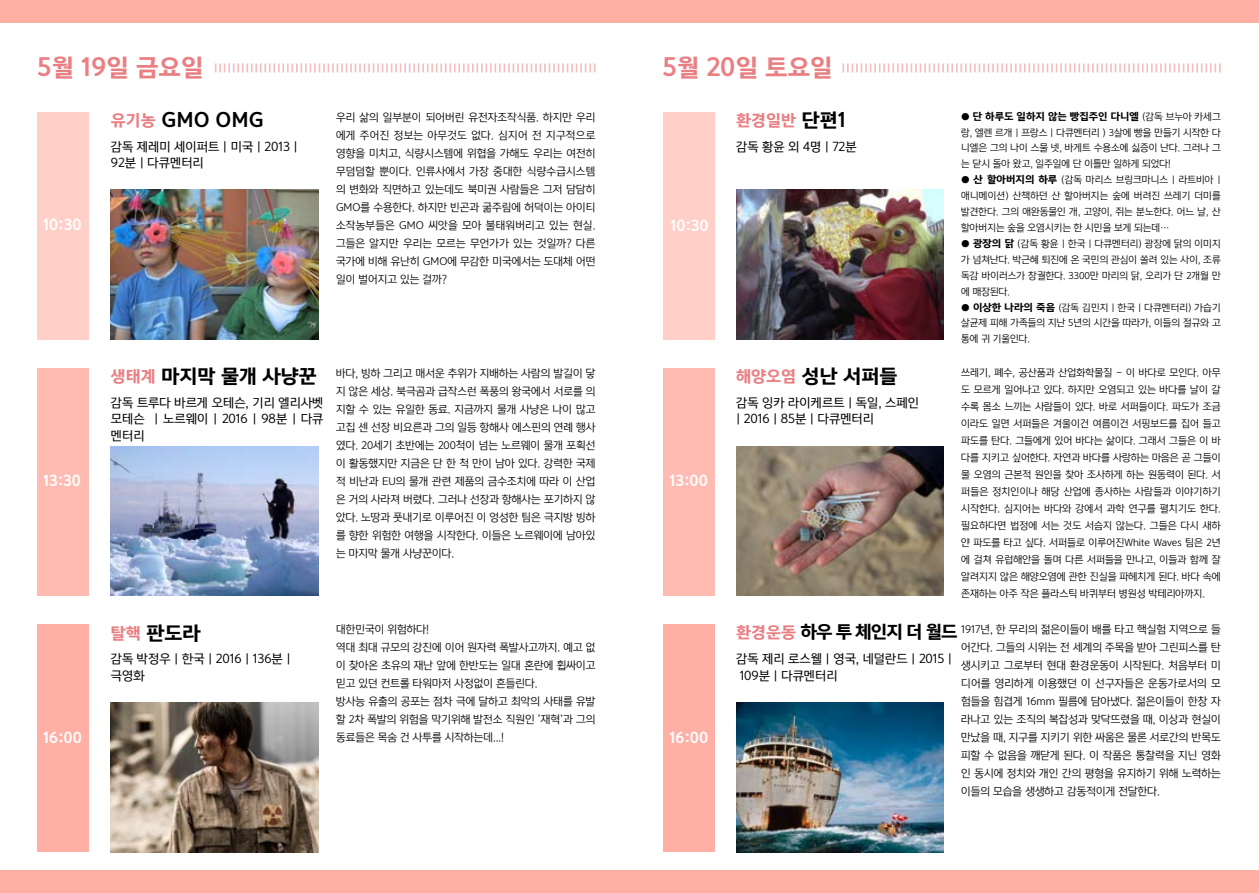
<style>
.page{position:relative;width:1259px;height:893px;background:#fff}
.page>*{position:absolute;margin:0;border:0;box-sizing:border-box;transform-origin:0 0}
.t1{font:22.5px "Yoon Gothic Pro 780";color:#e97f83}
.t2{font:18px "Yoon Gothic Pro 780";color:#000}
.t3{font:16.5px "Yoon Gothic Pro 780";letter-spacing:-.06em;color:#000}
.t4{font:15px "Yoon Gothic Pro 780";color:#e97f83}
.t5{font:13.5px "Yoon Gothic Pro 780";color:#fff}
.t6{font:12px/16.5px "Yoon Gothic Pro 750";color:#000}
.t7{font:10.5px/18px "Yoon Gothic Pro 740";color:#000;text-align:justify}
.t8{font:9.75px/17px "Yoon Gothic Pro 740";color:#000;text-align:justify}
.t9{font:9.45px/15.9px "Yoon Gothic Pro 740";color:#000;text-align:justify}
.t10{font:9.45px "Yoon Gothic Pro 780";color:#000}
.s1{font-size:15px;color:#e97f83}
.s2{font-size:18px;color:#000}
.s3{font-family:"Yoon Gothic Pro 740"}
.s4{font-family:"Yoon Gothic Pro 780"}
</style>
<div class="page">
<div style="left:37px;top:112px;width:51px;height:228px;background:#ffcfc8"></div>
<div style="left:663px;top:112px;width:51px;height:228px;background:#ffcfc8"></div>
<div style="left:37px;top:368px;width:51px;height:228px;background:#ffbbb1"></div>
<div style="left:663px;top:368px;width:51px;height:228px;background:#ffbbb1"></div>
<div style="left:37px;top:624px;width:51px;height:228px;background:#ffafa4"></div>
<div style="left:663px;top:624px;width:51px;height:228px;background:#ffafa4"></div>
<img style="left:111px;top:190px;width:208px;height:150px">
<img style="left:736px;top:190px;width:208px;height:150px">
<img style="left:111px;top:446px;width:208px;height:150px">
<img style="left:736px;top:446px;width:208px;height:150px">
<img style="left:111px;top:703px;width:208px;height:149px">
<img style="left:736px;top:703px;width:208px;height:149px">
<div style="left:0;top:0;width:1259px;height:23px;background:#ffafa4"></div>
<div style="left:0;top:870px;width:1259px;height:23px;background:#ffafa4"></div>
<svg style="left:215px;top:63px;width:380px;height:9px"></svg>
<svg style="left:842px;top:63px;width:378px;height:9px"></svg>
<h1 class="t1" style="left:37px;top:50px;width:168px">5월 19일 금요일</h1>
<h1 class="t1" style="left:662px;top:50px;width:172px">5월 20일 토요일</h1>
<p class="t5" style="left:43px;top:215px;width:40px">10:30</p>
<h2 class="t2" style="left:111px;top:106px;width:154px"><span class="s1">유기농</span> GMO OMG</h2>
<h3 class="t4" style="left:736px;top:109px;width:111px">환경일반 <span class="s2">단편1</span></h3>
<p class="t7" style="left:336px;top:108px;width:261px">우리 삶의 일부분이 되어버린 유전자조작식품. 하지만 우리 에게 주어진 정보는 아무것도 없다. 심지어 전 지구적으로 영향을 미치고, 식량시스템에 위협을 가해도 우리는 여전히 무덤덤할 뿐이다. 인류사에서 가장 중대한 식량수급시스템 의 변화와 직면하고 있는데도 북미권 사람들은 그저 담담히 GMO를 수용한다. 하지만 빈곤과 굶주림에 허덕이는 아이티 소작농부들은 GMO 씨앗을 모아 불태워버리고 있는 현실. 그들은 알지만 우리는 모르는 무언가가 있는 것일까? 다른 국가에 비해 유난히 GMO에 무감한 미국에서는 도대체 어떤 일이 벌어지고 있는 걸까?</p>
<p class="t10" style="left:961px;top:109px;width:261px"><span class="s3">●</span> 단 하루도 일하지 않는 빵집주인 다니엘 <span class="s3">(감독 브누아 카세그</span></p>
<p class="t9" style="left:961px;top:124px;width:261px">랑, 엘렌 르개 | 프랑스 | 다큐멘터리 ) 3살에 빵을 만들기 시작한 다 니엘은 그의 나이 스물 넷, 바게트 수용소에 싫증이 난다. 그러나 그 는 닫시 돌아 왔고, 일주일에 단 이틀만 일하게 되었다!</p>
<p class="t9" style="left:961px;top:172px;width:261px">● <span class="s4">산 할아버지의 하루</span> (감독 마리스 브링크마니스 | 라트비아 | 애니메이션) 산책하던 산 할아버지는 숲에 버려진 쓰레기 더미를 발견한다. 그의 애완동물인 개, 고양이, 쥐는 분노한다. 어느 날, 산 할아버지는 숲을 오염시키는 한 시민을 보게 되는데…</p>
<p class="t9" style="left:961px;top:235px;width:261px">● <span class="s4">광장의 닭</span> (감독 황윤 | 한국 | 다큐멘터리) 광장에 닭의 이미지 가 넘쳐난다. 박근혜 퇴진에 온 국민의 관심이 쏠려 있는 사이, 조류 독감 바이러스가 창궐한다. 3300만 마리의 닭, 오리가 단 2개월 만 에 매장된다.</p>
<p class="t9" style="left:961px;top:299px;width:261px">● <span class="s4">이상한 나라의 죽음</span> (감독 김민지 | 한국 | 다큐멘터리) 가습기 살균제 피해 가족들의 지난 5년의 시간을 따라가, 이들의 절규와 고 통에 귀 기울인다.</p>
<p class="t6" style="left:111px;top:138px;width:188px">감독 제레미 세이퍼트 | 미국 | 2013 |<br>92분 | 다큐멘터리</p>
<p class="t6" style="left:736px;top:138px;width:122px">감독 황윤 외 4명 | 72분</p>
<p class="t5" style="left:670px;top:215px;width:40px">10:30</p>
<h2 class="t2" style="left:111px;top:363px;width:207px"><span class="s1">생태계</span> 마지막 물개 사냥꾼</h2>
<h2 class="t2" style="left:736px;top:363px;width:163px"><span class="s1">해양오염</span> 성난 서퍼들</h2>
<p class="t7" style="left:336px;top:364px;width:261px">바다, 빙하 그리고 매서운 추위가 지배하는 사람의 발길이 닿 지 않은 세상. 북극곰과 급작스런 폭풍의 왕국에서 서로를 의 지할 수 있는 유일한 동료. 지금까지 물개 사냥은 나이 많고 고집 센 선장 비요른과 그의 일등 항해사 에스핀의 연례 행사 였다. 20세기 초반에는 200척이 넘는 노르웨이 물개 포획선 이 활동했지만 지금은 단 한 척 만이 남아 있다. 강력한 국제 적 비난과 EU의 물개 관련 제품의 금수조치에 따라 이 산업 은 거의 사라져 버렸다. 그러나 선장과 항해사는 포기하지 않 았다. 노땅과 풋내기로 이루어진 이 엉성한 팀은 극지방 빙하 를 향한 위험한 여행을 시작한다. 이들은 노르웨이에 남아있 는 마지막 물개 사냥꾼이다.</p>
<p class="t8" style="left:961px;top:364px;width:261px">쓰레기, 폐수, 공산품과 산업화학물질 – 이 바다로 모인다. 아무 도 모르게 일어나고 있다. 하지만 오염되고 있는 바다를 날이 갈 수록 몸소 느끼는 사람들이 있다. 바로 서퍼들이다. 파도가 조금 이라도 일면 서퍼들은 겨울이건 여름이건 서핑보드를 집어 들고 파도를 탄다. 그들에게 있어 바다는 삶이다. 그래서 그들은 이 바 다를 지키고 싶어한다. 자연과 바다를 사랑하는 마음은 곧 그들이 물 오염의 근본적 원인을 찾아 조사하게 하는 원동력이 된다. 서 퍼들은 정치인이나 해당 산업에 종사하는 사람들과 이야기하기 시작한다. 심지어는 바다와 강에서 과학 연구를 펼치기도 한다. 필요하다면 법정에 서는 것도 서슴지 않는다. 그들은 다시 새하 얀 파도를 타고 싶다. 서퍼들로 이루어진White Waves 팀은 2년 에 걸쳐 유럽해안을 돌며 다른 서퍼들을 만나고, 이들과 함께 잘 알려지지 않은 해양오염에 관한 진실을 파헤치게 된다. 바다 속에 존재하는 아주 작은 플라스틱 바퀴부터 병원성 박테리아까지.</p>
<p class="t7" style="left:336px;top:620px;width:261px;text-align:left">대한민국이 위험하다!<br>역대 최대 규모의 강진에 이어 원자력 폭발사고까지. 예고 없 이 찾아온 초유의 재난 앞에 한반도는 일대 혼란에 휩싸이고 믿고 있던 컨트롤 타워마저 사정없이 흔들린다.<br>방사능 유출의 공포는 점차 극에 달하고 최악의 사태를 유발 할 2차 폭발의 위험을 막기위해 발전소 직원인 ‘재혁’과 그의 동료들은 목숨 건 사투를 시작하는데...!</p>
<p class="t7" style="left:961px;top:620px;width:261px">1917년, 한 무리의 젊은이들이 배를 타고 핵실험 지역으로 들 어간다. 그들의 시위는 전 세계의 주목을 받아 그린피스를 탄 생시키고 그로부터 현대 환경운동이 시작된다. 처음부터 미 디어를 영리하게 이용했던 이 선구자들은 운동가로서의 모 험들을 힘겹게 16mm 필름에 담아냈다. 젊은이들이 한창 자 라나고 있는 조직의 복잡성과 맞닥뜨렸을 때, 이상과 현실이 만났을 때, 지구를 지키기 위한 싸움은 물론 서로간의 반목도 피할 수 없음을 깨닫게 된다. 이 작품은 통찰력을 지닌 영화 인 동시에 정치와 개인 간의 평형을 유지하기 위해 노력하는 이들의 모습을 생생하고 감동적이게 전달한다.</p>
<p class="t6" style="left:111px;top:394px;width:214px;text-align:justify">감독 트루다 바르게 오테슨, 기리 엘리사벳 모테슨 | 노르웨이 | 2016 | 98분 | 다큐 멘터리</p>
<p class="t6" style="left:736px;top:394px;width:184px">감독 잉카 라이케르트 | 독일, 스페인 | 2016 | 85분 | 다큐멘터리</p>
<p class="t5" style="left:43px;top:471px;width:40px">13:30</p>
<p class="t5" style="left:669px;top:471px;width:40px">13:00</p>
<h2 class="t2" style="left:111px;top:619px;width:91px"><span class="s1">탈핵</span> 판도라</h2>
<h3 class="t3" style="left:736px;top:619px;width:223px"><span class="s1">환경운동</span> 하우 투 체인지 더 월드</h3>
<p class="t6" style="left:111px;top:651px;width:181px">감독 박정우 | 한국 | 2016 | 136분 | 극영화</p>
<p class="t6" style="left:736px;top:651px;width:218px">감독 제리 로스웰 | 영국, 네덜란드 | 2015 |<br>109분 | 다큐멘터리</p>
<p class="t5" style="left:43px;top:728px;width:40px">16:00</p>
<p class="t5" style="left:669px;top:728px;width:40px">16:00</p>
</div>
